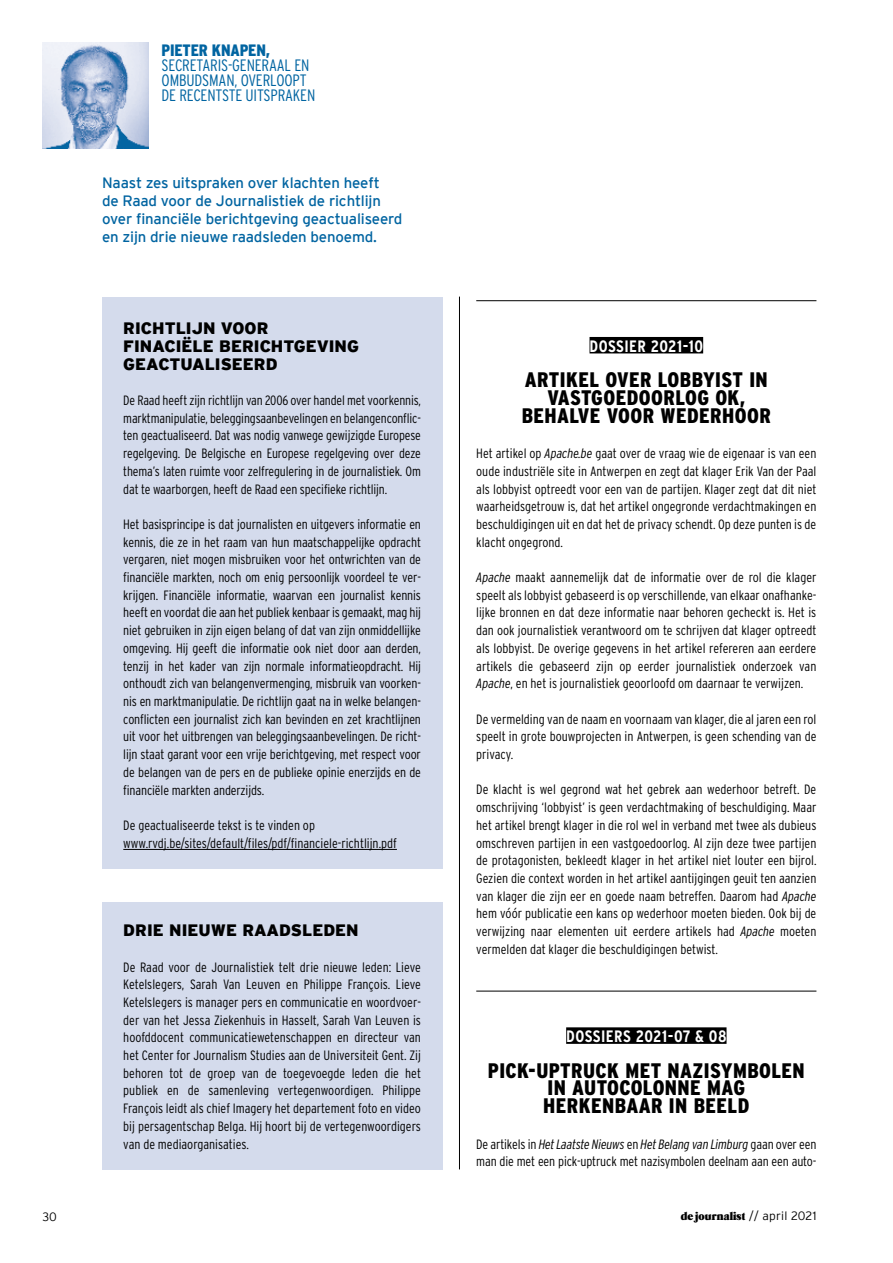
<style>
.page{position:relative;width:893px;height:1263px;background:#fff}
.page>*{position:absolute;margin:0;border:0;box-sizing:border-box;transform-origin:0 0}
.t1{font:900 21px/17.7px "Interstate Condensed";letter-spacing:.02em;color:#000;text-align:center}
.t2{font:900 16.5px/17.7px "Interstate";color:#000}
.t3{font:300 16.5px/15px "Interstate Condensed";letter-spacing:-.01em;color:#0064a1}
.t4{font:700 16.5px "Interstate Condensed";letter-spacing:.03em;color:#fff}
.t5{font:900 16.5px "Interstate Condensed";letter-spacing:-.01em;color:#0064a1}
.t6{font:15px/18px "Interstate";letter-spacing:-.01em;color:#0064a1}
.t7{font:300 13.5px/17.7px "Interstate Condensed";color:#000;text-align:justify}
.t8{font:12px "Caslon Black SH";letter-spacing:.01em;color:#000}
.t9{font:300 12px "Interstate";color:#000}
.s1{font-style:italic}
.s2{font-family:"Interstate";font-weight:300}
</style>
<div class="page">
<div style="left:102px;top:297px;width:340px;height:571px;background:#d4dbec"></div>
<div style="left:102px;top:902px;width:340px;height:267px;background:#d4dbec"></div>
<img style="left:43px;top:43px;width:106px;height:106px">
<hr style="left:459px;top:297px;width:1px;height:872px;background:#000">
<hr style="left:476px;top:300px;width:340px;height:1px;background:#000">
<div style="left:589px;top:337px;width:114px;height:16px;background:#000"></div>
<hr style="left:476px;top:991px;width:340px;height:1px;background:#000">
<div style="left:566px;top:1027px;width:160px;height:17px;background:#000"></div>
<hr style="left:123px;top:849px;width:274px;height:1px;background:#000">
<p class="t5" style="left:162px;top:41px;width:110px">PIETER KNAPEN,</p>
<p class="t3" style="left:162px;top:58px;width:155px">SECRETARIS-GENERAAL EN<br>OMBUDSMAN, OVERLOOPT<br>DE RECENTSTE UITSPRAKEN</p>
<p class="t6" style="left:102px;top:174px;width:302px">Naast zes uitspraken over klachten heeft<br>de Raad voor de Journalistiek de richtlijn over financiële berichtgeving geactualiseerd en zijn drie nieuwe raadsleden benoemd.</p>
<p class="t2" style="left:123px;top:319px;width:237px">RICHTLIJN VOOR<br>FINACIËLE BERICHTGEVING<br>GEACTUALISEERD</p>
<p class="t7" style="left:123px;top:391px;width:299px">De Raad heeft zijn richtlijn van 2006 over handel met voorkennis, marktmanipulatie, beleggingsaanbevelingen en belangenconflic&shy;ten geactualiseerd. Dat was nodig vanwege gewijzigde Europese regelgeving. De Belgische en Europese regelgeving over deze thema’s laten ruimte voor zelfregulering in de journalistiek. Om dat te waarborgen, heeft de Raad een specifieke richtlijn.</p>
<p class="t7" style="left:123px;top:515px;width:299px">Het basisprincipe is dat journalisten en uitgevers informatie en kennis, die ze in het raam van hun maatschappelijke opdracht vergaren, niet mogen misbruiken voor het ontwrichten van de financiële markten, noch om enig persoonlijk voordeel te ver&shy;krijgen. Financiële informatie, waarvan een journalist kennis heeft en voordat die aan het publiek kenbaar is gemaakt, mag hij niet gebruiken in zijn eigen belang of dat van zijn onmiddellijke omgeving. Hij geeft die informatie ook niet door aan derden, tenzij in het kader van zijn normale informatieopdracht. Hij onthoudt zich van belangenvermenging, misbruik van voorken&shy;nis en marktmanipulatie. De richtlijn gaat na in welke belangen&shy;conflicten een journalist zich kan bevinden en zet krachtlijnen uit voor het uitbrengen van beleggingsaanbevelingen. De richt&shy;lijn staat garant voor een vrije berichtgeving, met respect voor de belangen van de pers en de publieke opinie enerzijds en de financiële markten anderzijds.</p>
<p class="t7" style="left:123px;top:816px;width:275px">De geactualiseerde tekst is te vinden op www.rvdj.be/sites/default/files/pdf/financiele-richtlijn.pdf</p>
<p class="t2" style="left:123px;top:921px;width:237px">DRIE NIEUWE RAADSLEDEN</p>
<p class="t7" style="left:123px;top:958px;width:299px">De Raad voor de Journalistiek telt drie nieuwe leden: Lieve Ketelslegers, Sarah Van Leuven en Philippe François. Lieve Ketelslegers is manager pers en communicatie en woordvoer&shy;der van het Jessa Ziekenhuis in Hasselt, Sarah Van Leuven is hoofddocent communicatiewetenschappen en directeur van het Center for Journalism Studies aan de Universiteit Gent. Zij behoren tot de groep van de toegevoegde leden die het publiek en de samenleving vertegenwoordigen. Philippe François leidt als chief Imagery het departement foto en video bij persagentschap Belga. Hij hoort bij de vertegenwoordigers van de mediaorganisaties.</p>
<p class="t4" style="left:589px;top:337px;width:115px">DOSSIER 2021-10</p>
<h1 class="t1" style="left:522px;top:371px;width:251px">ARTIKEL OVER LOBBYIST IN<br>VASTGOEDOORLOG OK,<br>BEHALVE VOOR WEDERHOOR</h1>
<p class="t7" style="left:476px;top:444px;width:342px">Het artikel op <span class="s1">Apache.be</span> gaat over de vraag wie de eigenaar is van een oude industriële site in Antwerpen en zegt dat klager Erik Van der Paal als lobbyist optreedt voor een van de partijen. Klager zegt dat dit niet waarheidsgetrouw is, dat het artikel ongegronde verdachtmakingen en beschuldigingen uit en dat het de privacy schendt. Op deze punten is de klacht ongegrond.</p>
<p class="t7" style="left:476px;top:568px;width:342px"><span class="s1">Apache</span> maakt aannemelijk dat de informatie over de rol die klager speelt als lobbyist gebaseerd is op verschillende, van elkaar onafhanke&shy;lijke bronnen en dat deze informatie naar behoren gecheckt is. Het is dan ook journalistiek verantwoord om te schrijven dat klager optreedt als lobbyist. De overige gegevens in het artikel refereren aan eerdere artikels die gebaseerd zijn op eerder journalistiek onderzoek van <span class="s1">Apache</span>, en het is journalistiek geoorloofd om daarnaar te verwijzen.</p>
<p class="t7" style="left:476px;top:710px;width:342px">De vermelding van de naam en voornaam van klager, die al jaren een rol speelt in grote bouwprojecten in Antwerpen, is geen schending van de privacy.</p>
<p class="t7" style="left:476px;top:781px;width:342px">De klacht is wel gegrond wat het gebrek aan wederhoor betreft. De omschrijving ‘lobbyist’ is geen verdachtmaking of beschuldiging. Maar het artikel brengt klager in die rol wel in verband met twee als dubieus omschreven partijen in een vastgoedoorlog. Al zijn deze twee partijen de protagonisten, bekleedt klager in het artikel niet louter een bijrol.<br>Gezien die context worden in het artikel aantijgingen geuit ten aanzien van klager die zijn eer en goede naam betreffen. Daarom had <span class="s1">Apache </span>hem vóór publicatie een kans op wederhoor moeten bieden. Ook bij de verwijzing naar elementen uit eerdere artikels had <span class="s1">Apache</span> moeten vermelden dat klager die beschuldigingen betwist.</p>
<p class="t4" style="left:566px;top:1027px;width:162px">DOSSIERS 2021-07 &amp; 08</p>
<h1 class="t1" style="left:488px;top:1061px;width:318px">PICK-UPTRUCK MET NAZISYMBOLEN<br>IN AUTOCOLONNE MAG<br>HERKENBAAR IN BEELD</h1>
<p class="t7" style="left:476px;top:1135px;width:342px">De artikels in <span class="s1">Het Laatste Nieuws</span> en <span class="s1">Het Belang van Limburg</span> gaan over een man die met een pick-uptruck met nazisymbolen deelnam aan een auto-</p>
<p class="t9" style="left:43px;top:1210px;width:16px">30</p>
<p class="t8" style="left:681px;top:1210px;width:137px">de journalist <span class="s2">// april 2021</span></p>
</div>
